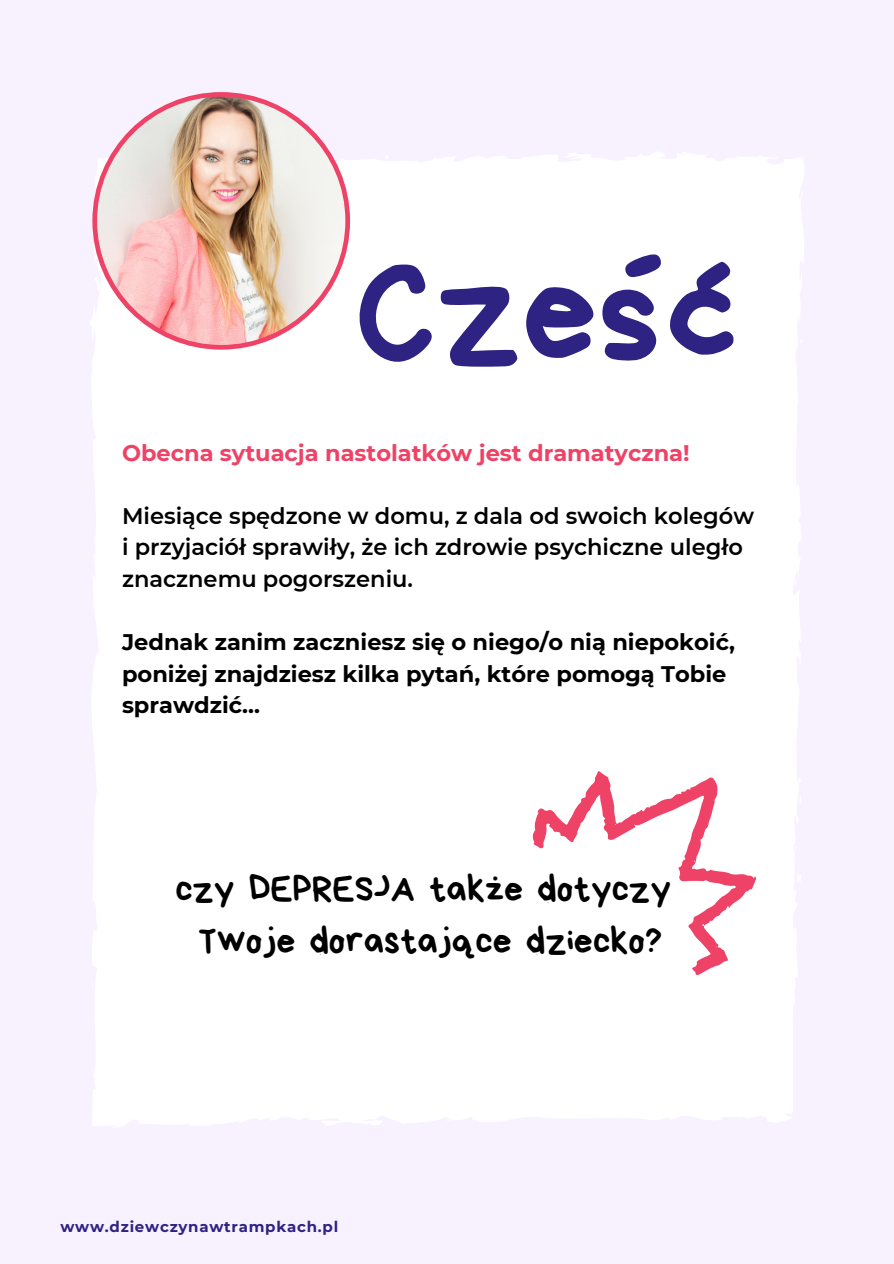
<style>
.page{position:relative;width:894px;height:1264px;background:#fff}
.page>*{position:absolute;margin:0;border:0;box-sizing:border-box;transform-origin:0 0}
.t1{font:150.15px "Bryndan Write";color:#2e2382}
.t2{font:37.5px "Bryndan Write";color:#000}
.t3{font:600 22.5px/31.5px "Montserrat";color:#000}
.t4{font:700 22.5px/31.5px "Montserrat";color:#000}
.t5{font:700 22.5px "Montserrat";color:#ee4266}
.t6{font:700 15px "Montserrat";letter-spacing:.05em;color:#2e2382}
</style>
<div class="page">
<div style="left:0;top:0;width:893px;height:1263px;background:#f8f1ff"></div>
<div style="left:90px;top:152px;width:714px;height:976px;background:#fff"></div>
<img style="left:92px;top:92px;width:258px;height:257px">
<svg style="left:512px;top:748px;width:259px;height:235px;fill:#fff"></svg>
<p class="t1" style="left:355px;top:235px;width:384px">Cześć</p>
<p class="t5" style="left:122px;top:439px;width:569px">Obecna sytuacja nastolatków jest dramatyczna!</p>
<p class="t3" style="left:122px;top:500px;width:633px">Miesiące spędzone w domu, z dala od swoich kolegów</p>
<p class="t3" style="left:122px;top:531px;width:622px">i przyjaciół sprawiły, że ich zdrowie psychiczne uległo znacznemu pogorszeniu.</p>
<p class="t4" style="left:122px;top:626px;width:614px">Jednak zanim zaczniesz się o niego/o nią niepokoić, poniżej znajdziesz kilka pytań, które pomogą Tobie sprawdzić...</p>
<p class="t2" style="left:175px;top:869px;width:497px">czy DEPRESJA także dotyczy</p>
<p class="t2" style="left:198px;top:921px;width:465px">Twoje dorastające dziecko?</p>
<p class="t6" style="left:60px;top:1217px;width:279px">www.dziewczynawtrampkach.pl</p>
</div>
